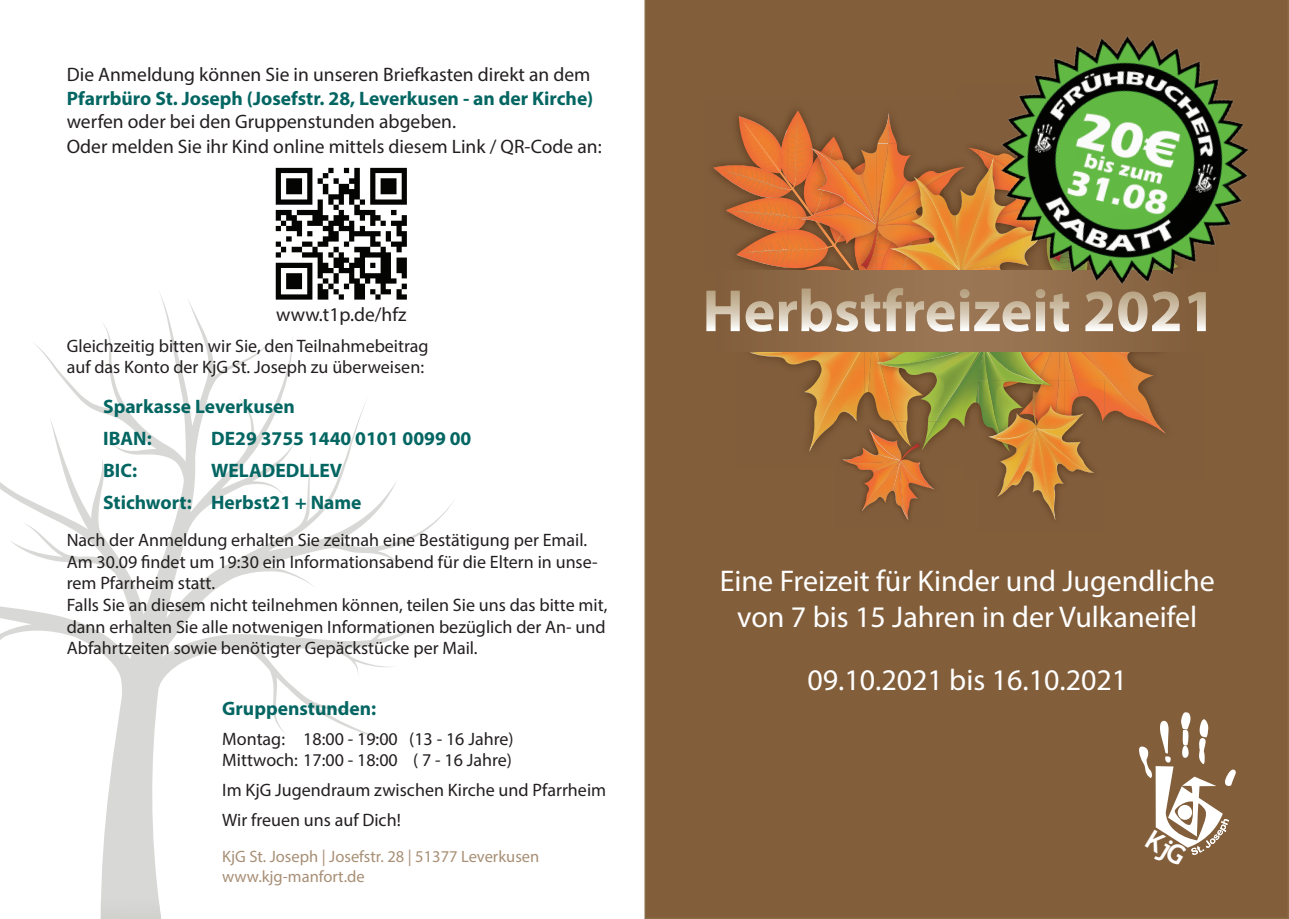
<style>
.page{position:relative;width:1289px;height:919px;background:#fff}
.page>*{position:absolute;margin:0;border:0;box-sizing:border-box;transform-origin:0 0}
.t1{font:700 60px "Myriad Pro";color:#fff}
.t2{font:30px/36px "Myriad Pro";color:#fff;text-align:center}
.t3{font:19.5px/25.2px "Myriad Pro";color:#231f20}
.t4{font:700 19.5px/32px "Myriad Pro";color:#046662}
.t5{font:18px/21.6px "Myriad Pro";color:#231f20}
.t6{font:16.5px/19.8px "Myriad Pro";color:#a88f76}
</style>
<div class="page">
<img style="left:275px;top:167px;width:132px;height:123px">
<div style="left:644px;top:0;width:644px;height:918px;background:#825e3b"></div>
<div style="left:653px;top:13px;width:619px;height:619px;background:#825e3b"></div>
<img style="left:752px;top:351px;width:52px;height:14px">
<img style="left:750px;top:351px;width:35px;height:2px">
<img style="left:804px;top:351px;width:5px;height:46px">
<img style="left:809px;top:351px;width:55px;height:101px">
<svg style="left:847px;top:351px;width:12px;height:23px"></svg>
<img style="left:1043px;top:351px;width:23px;height:30px">
<img style="left:1066px;top:351px;width:16px;height:30px">
<img style="left:1082px;top:351px;width:83px;height:82px">
<svg style="left:1118px;top:351px;width:12px;height:3px"></svg>
<svg style="left:1081px;top:351px;width:19px;height:20px"></svg>
<img style="left:864px;top:351px;width:4px;height:42px">
<img style="left:868px;top:351px;width:9px;height:67px">
<img style="left:877px;top:376px;width:43px;height:45px">
<img style="left:1043px;top:351px;width:8px;height:27px">
<img style="left:876px;top:364px;width:44px;height:12px">
<img style="left:876px;top:351px;width:44px;height:13px">
<img style="left:920px;top:351px;width:16px;height:70px">
<img style="left:936px;top:351px;width:42px;height:78px">
<img style="left:975px;top:351px;width:9px;height:52px">
<img style="left:984px;top:351px;width:4px;height:30px">
<img style="left:988px;top:351px;width:55px;height:30px">
<img style="left:1063px;top:421px;width:41px;height:63px">
<img style="left:1064px;top:381px;width:11px;height:24px">
<img style="left:1075px;top:381px;width:29px;height:40px">
<img style="left:1058px;top:381px;width:6px;height:24px">
<img style="left:1022px;top:381px;width:36px;height:32px">
<img style="left:1022px;top:381px;width:13px;height:4px">
<svg style="left:958px;top:351px;width:22px;height:35px"></svg>
<img style="left:978px;top:381px;width:10px;height:49px">
<img style="left:988px;top:381px;width:34px;height:32px">
<img style="left:1035px;top:381px;width:17px;height:4px">
<img style="left:997px;top:449px;width:32px;height:48px">
<img style="left:988px;top:413px;width:44px;height:14px">
<img style="left:988px;top:427px;width:41px;height:22px">
<img style="left:1029px;top:427px;width:7px;height:67px">
<img style="left:1036px;top:473px;width:27px;height:47px">
<img style="left:1036px;top:472px;width:58px;height:1px">
<img style="left:1036px;top:428px;width:58px;height:44px">
<img style="left:1043px;top:405px;width:41px;height:24px">
<svg style="left:1032px;top:390px;width:11px;height:76px"></svg>
<img style="left:738px;top:116px;width:18px;height:3px">
<img style="left:713px;top:165px;width:8px;height:14px">
<img style="left:923px;top:167px;width:32px;height:9px">
<svg style="left:721px;top:119px;width:202px;height:151px"></svg>
<img style="left:876px;top:181px;width:6px;height:58px">
<img style="left:889px;top:240px;width:22px;height:9px">
<img style="left:955px;top:165px;width:16px;height:57px">
<img style="left:911px;top:176px;width:49px;height:73px">
<img style="left:889px;top:249px;width:70px;height:21px">
<svg style="left:959px;top:222px;width:12px;height:48px"></svg>
<img style="left:834px;top:421px;width:100px;height:78px">
<svg style="left:834px;top:421px;width:22px;height:1px"></svg>
<img style="left:864px;top:421px;width:70px;height:38px">
<img style="left:890px;top:421px;width:6px;height:7px">
<img style="left:896px;top:421px;width:15px;height:22px">
<img style="left:921px;top:421px;width:21px;height:29px">
<img style="left:841px;top:463px;width:20px;height:9px">
<img style="left:901px;top:428px;width:1px;height:15px">
<img style="left:869px;top:428px;width:32px;height:19px">
<img style="left:841px;top:447px;width:43px;height:16px">
<img style="left:861px;top:460px;width:23px;height:1px">
<img style="left:861px;top:461px;width:32px;height:50px">
<img style="left:893px;top:480px;width:7px;height:29px">
<img style="left:900px;top:489px;width:17px;height:31px">
<img style="left:900px;top:459px;width:34px;height:30px">
<svg style="left:884px;top:443px;width:35px;height:37px"></svg>
<svg style="left:794px;top:270px;width:327px;height:81px"></svg>
<svg style="left:0;top:290px;width:454px;height:628px"></svg>
<svg style="left:101px;top:900px;width:60px;height:18px"></svg>
<img style="left:971px;top:7px;width:308px;height:308px">
<svg style="left:1135px;top:710px;width:101px;height:156px"></svg>
<p class="t3" style="left:67px;top:62px;width:525px">Die Anmeldung können Sie in unseren Briefkasten direkt an dem</p>
<p class="t4" style="left:67px;top:82px;width:528px">Pfarrbüro St. Joseph (Josefstr. 28, Leverkusen - an der Kirche)</p>
<p class="t3" style="left:67px;top:109px;width:536px">werfen oder bei den Gruppenstunden abgeben.<br>Oder melden Sie ihr Kind online mittels diesem Link / QR-Code an:</p>
<p class="t3" style="left:276px;top:302px;width:132px">www.t1p.de/hfz</p>
<p class="t5" style="left:67px;top:334px;width:363px">Gleichzeitig bitten wir Sie, den Teilnahmebeitrag auf das Konto der KjG St. Joseph zu überweisen:</p>
<p class="t4" style="left:103px;top:390px;width:193px">Sparkasse Leverkusen<br>IBAN:</p>
<p class="t4" style="left:211px;top:422px;width:262px">DE29 3755 1440 0101 0099 00</p>
<p class="t4" style="left:103px;top:454px;width:36px">BIC:</p>
<p class="t4" style="left:103px;top:454px;width:260px;text-indent:108px">WELADEDLLEV<br>Stichwort: Herbst21 + Name</p>
<p class="t5" style="left:67px;top:529px;width:542px">Nach der Anmeldung erhalten Sie zeitnah eine Bestätigung per Email.<br>Am 30.09 findet um 19:30 ein Informationsabend für die Eltern in unse&shy;rem Pfarrheim statt.<br>Falls Sie an diesem nicht teilnehmen können, teilen Sie uns das bitte mit, dann erhalten Sie alle notwenigen Informationen bezüglich der An- und Abfahrtzeiten sowie benötigter Gepäckstücke per Mail.</p>
<p class="t4" style="left:222px;top:691px;width:156px">Gruppenstunden:</p>
<p class="t5" style="left:222px;top:727px;width:293px">Montag: 18:00 - 19:00 (13 - 16 Jahre)<br>Mittwoch: 17:00 - 18:00 ( 7 - 16 Jahre)</p>
<p class="t5" style="left:222px;top:774px;width:385px;line-height:30.2px">Im KjG Jugendraum zwischen Kirche und Pfarrheim<br>Wir freuen uns auf Dich!</p>
<p class="t6" style="left:222px;top:846px;width:318px">KjG St. Joseph | Josefstr. 28 | 51377 Leverkusen www.kjg-manfort.de</p>
<h1 class="t1" style="left:702px;top:272px;width:515px">Herbstfreizeit 2021</h1>
<h2 class="t2" style="left:719px;top:562px;width:496px">Eine Freizeit für Kinder und Jugendliche von 7 bis 15 Jahren in der Vulkaneifel</h2>
<h2 class="t2" style="left:807px;top:661px;width:321px">09.10.2021 bis 16.10.2021</h2>
</div>
